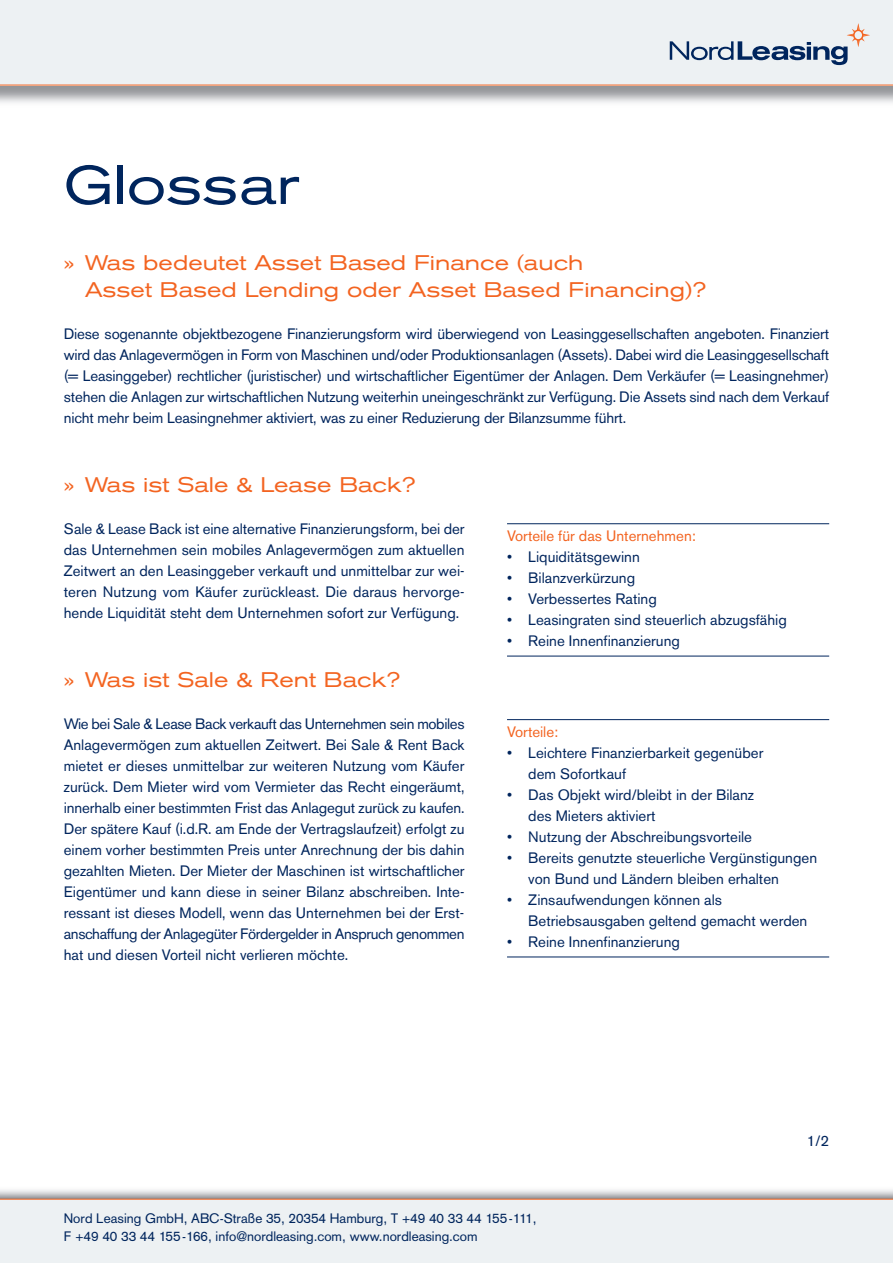
<style>
.page{position:relative;width:893px;height:1263px;background:#fff}
.page>*{position:absolute;margin:0;border:0;box-sizing:border-box;transform-origin:0 0}
.t1{font:expanded 54px "Akzidenz Grotesk BE";color:#00255d}
.t2{font:expanded 21px/27px "Akzidenz Grotesk BE";color:#f36421}
.t3{font:15px/21px "Akzidenz Grotesk BE";color:#00255d}
.t4{font:15px "Akzidenz Grotesk BE";color:#f36421}
.t5{font:13.5px/18px "Akzidenz Grotesk";color:#00255d}
</style>
<div class="page">
<div style="left:0;top:0;width:893px;height:85px;background:#edf1f3"></div>
<div style="left:0;top:1199px;width:893px;height:64px;background:#edf1f3"></div>
<svg style="left:670px;top:23px;width:200px;height:42px"></svg>
<hr style="left:0;top:85px;width:893px;height:1px;background:#f36421">
<hr style="left:0;top:1199px;width:893px;height:1px;background:#f36421">
<hr style="left:507px;top:523px;width:322px;height:1px;background:#00255d">
<hr style="left:507px;top:656px;width:322px;height:1px;background:#00255d">
<hr style="left:507px;top:719px;width:322px;height:1px;background:#00255d">
<hr style="left:507px;top:956px;width:322px;height:1px;background:#00255d">
<h1 class="t1" style="left:64px;top:166px;width:237px">Glossar</h1>
<h2 class="t2" style="left:85px;top:251px;width:622px;text-indent:-21px">» Was bedeutet Asset Based Finance (auch<br>Asset Based Lending oder Asset Based Financing)?</h2>
<p class="t3" style="left:64px;top:325px;width:767px;text-align:justify">Diese sogenannte objektbezogene Finanzierungsform wird überwiegend von Leasinggesellschaften angeboten. Finanziert wird das Anlagevermögen in Form von Maschinen und/oder Produktionsanlagen (Assets). Dabei wird die Leasinggesellschaft (= Leasinggeber) rechtlicher (juristischer) und wirtschaftlicher Eigentümer der Anlagen. Dem Verkäufer (= Leasingnehmer) stehen die Anlagen zur wirtschaftlichen Nutzung weiterhin uneingeschränkt zur Verfügung. Die Assets sind nach dem Verkauf nicht mehr beim Leasingnehmer aktiviert, was zu einer Reduzierung der Bilanzsumme führt.</p>
<h2 class="t2" style="left:64px;top:473px;width:353px">» Was ist Sale &amp; Lease Back?</h2>
<p class="t3" style="left:64px;top:520px;width:402px;text-align:justify">Sale &amp; Lease Back ist eine alternative Finanzierungsform, bei der das Unternehmen sein mobiles Anlagevermögen zum aktuellen Zeitwert an den Leasinggeber verkauft und unmittelbar zur wei&shy;teren Nutzung vom Käufer zurückleast. Die daraus hervorge&shy;hende Liquidität steht dem Unternehmen sofort zur Verfügung.</p>
<h2 class="t2" style="left:64px;top:668px;width:338px">» Was ist Sale &amp; Rent Back?</h2>
<p class="t3" style="left:64px;top:715px;width:402px;text-align:justify">Wie bei Sale &amp; Lease Back verkauft das Unternehmen sein mobiles Anlagevermögen zum aktuellen Zeitwert. Bei Sale &amp; Rent Back mietet er dieses unmittelbar zur weiteren Nutzung vom Käufer zurück. Dem Mieter wird vom Vermieter das Recht eingeräumt, innerhalb einer bestimmten Frist das Anlagegut zurück zu kaufen.<br>Der spätere Kauf (i.d.R. am Ende der Vertragslaufzeit) erfolgt zu einem vorher bestimmten Preis unter Anrechnung der bis dahin gezahlten Mieten. Der Mieter der Maschinen ist wirtschaftlicher Eigentümer und kann diese in seiner Bilanz abschreiben. Inte&shy;ressant ist dieses Modell, wenn das Unternehmen bei der Erst&shy;anschaffung der Anlagegüter Fördergelder in Anspruch genommen hat und diesen Vorteil nicht verlieren möchte.</p>
<p class="t4" style="left:507px;top:530px;width:190px">Vorteile für das Unternehmen:</p>
<p class="t3" style="left:507px;top:548px;width:134px">• Liquiditätsgewinn</p>
<p class="t3" style="left:507px;top:569px;width:130px">• Bilanzverkürzung</p>
<p class="t3" style="left:507px;top:590px;width:151px">• Verbessertes Rating</p>
<p class="t3" style="left:507px;top:611px;width:281px">• Leasingraten sind steuerlich abzugsfähig</p>
<p class="t3" style="left:507px;top:632px;width:174px">• Reine Innenfinanzierung</p>
<p class="t4" style="left:507px;top:726px;width:53px">Vorteile:</p>
<p class="t3" style="left:528px;top:744px;width:237px;text-indent:-21px">• Leichtere Finanzierbarkeit gegenüber dem Sofortkauf</p>
<p class="t3" style="left:528px;top:786px;width:227px;text-indent:-21px">• Das Objekt wird/bleibt in der Bilanz des Mieters aktiviert</p>
<p class="t3" style="left:507px;top:828px;width:247px">• Nutzung der Abschreibungsvorteile</p>
<p class="t3" style="left:528px;top:849px;width:290px;text-indent:-21px">• Bereits genutzte steuerliche Vergünstigungen von Bund und Ländern bleiben erhalten</p>
<p class="t3" style="left:528px;top:891px;width:281px;text-indent:-21px">• Zinsaufwendungen können als<br>Betriebsausgaben geltend gemacht werden</p>
<p class="t3" style="left:507px;top:933px;width:174px">• Reine Innenfinanzierung</p>
<p class="t3" style="left:807px;top:1132px;width:24px">1/2</p>
<p class="t5" style="left:64px;top:1211px;width:474px">Nord Leasing GmbH, ABC-Straße 35, 20354 Hamburg, T +49 40 33 44 155-111,<br>F +49 40 33 44 155-166, info@nordleasing.com, www.nordleasing.com</p>
</div>
